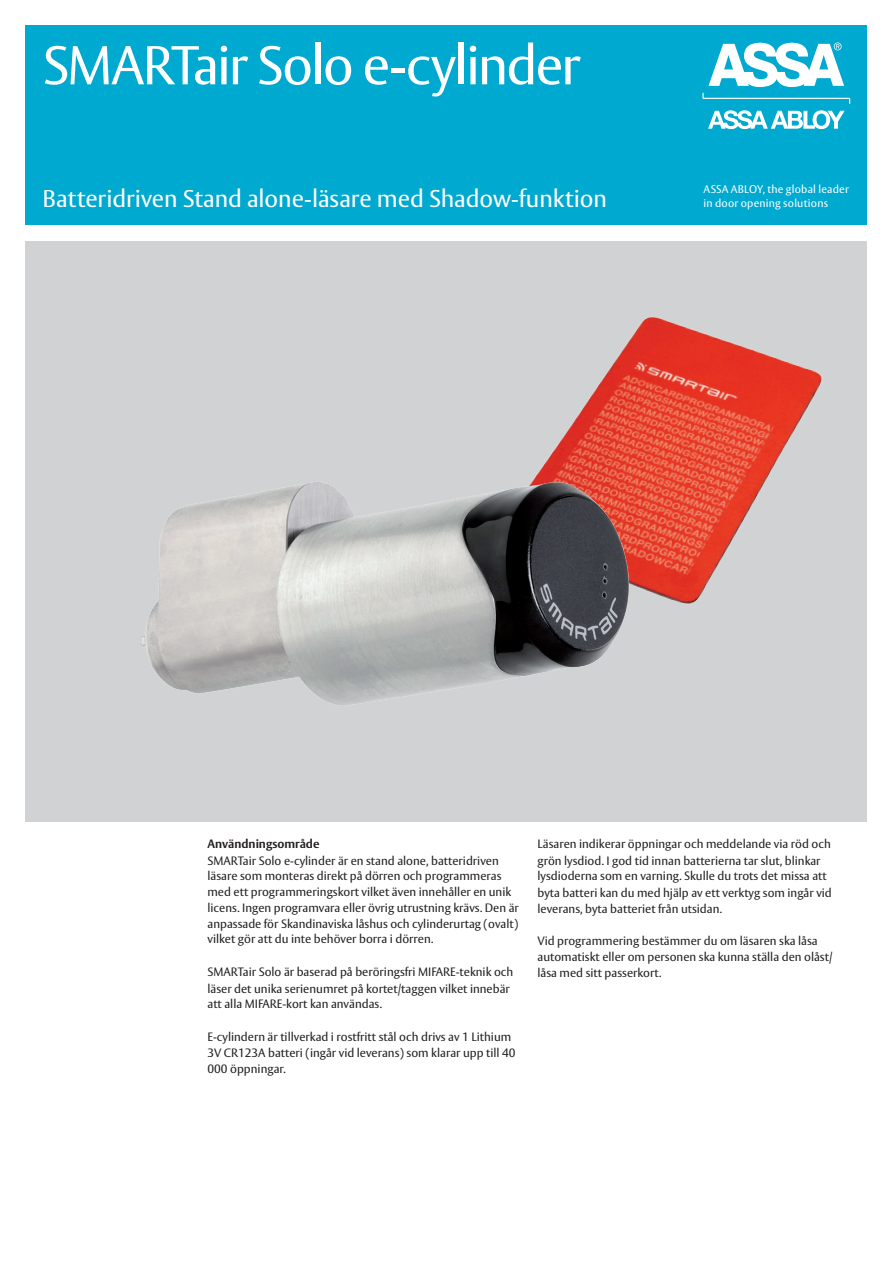
<style>
.page{position:relative;width:893px;height:1263px;background:#fff}
.page>*{position:absolute;margin:0;border:0;box-sizing:border-box;transform-origin:0 0}
.t1{font:54px "ASSA Vesta";letter-spacing:-.035em;color:#fff}
.t2{font:24px "ASSA Vesta";letter-spacing:-.005em;color:#fff}
.t3{font:12px/15.8px "ASSA Vesta";color:#231f20}
.t4{font:700 12px "ASSA Vesta";color:#231f20}
.t5{font:10.95px/14px "ASSA Vesta";letter-spacing:.02em;color:#fff}
</style>
<div class="page">
<div style="left:26px;top:241px;width:841px;height:581px;background:#d1d2d4"></div>
<img style="left:560px;top:317px;width:262px;height:287px">
<div style="left:26px;top:26px;width:841px;height:199px;background:#00a9d0"></div>
<svg style="left:702px;top:93px;width:148px;height:11px"></svg>
<svg style="left:708px;top:110px;width:137px;height:19px"></svg>
<svg style="left:708px;top:43px;width:136px;height:44px"></svg>
<img style="left:140px;top:441px;width:513px;height:264px">
<h1 class="t1" style="left:43px;top:33px;width:540px">SMARTair Solo e-cylinder</h1>
<h2 class="t2" style="left:43px;top:184px;width:566px">Batteridriven Stand alone-läsare med Shadow-funktion</h2>
<p class="t5" style="left:703px;top:183px;width:147px">ASSA ABLOY, the global leader in door opening solutions</p>
<p class="t4" style="left:207px;top:837px;width:114px">Användningsområde</p>
<p class="t3" style="left:207px;top:853px;width:313px">SMARTair Solo e-cylinder är en stand alone, batteridriven läsare som monteras direkt på dörren och programmeras med ett programmeringskort vilket även innehåller en unik licens. Ingen programvara eller övrig utrustning krävs. Den är anpassade för Skandinaviska låshus och cylinderurtag (ovalt) vilket gör att du inte behöver borra i dörren.</p>
<p class="t3" style="left:207px;top:964px;width:307px">SMARTair Solo är baserad på beröringsfri MIFARE-teknik och läser det unika serienumret på kortet/taggen vilket innebär att alla MIFARE-kort kan användas.</p>
<p class="t3" style="left:207px;top:1029px;width:310px">E-cylindern är tillverkad i rostfritt stål och drivs av 1 Lithium<br>3V CR123A batteri (ingår vid leverans) som klarar upp till 40<br>000 öppningar.</p>
<p class="t3" style="left:537px;top:837px;width:296px">Läsaren indikerar öppningar och meddelande via röd och grön lysdiod. I god tid innan batterierna tar slut, blinkar lysdioderna som en varning. Skulle du trots det missa att byta batteri kan du med hjälp av ett verktyg som ingår vid leverans, byta batteriet från utsidan.</p>
<p class="t3" style="left:537px;top:934px;width:296px">Vid programmering bestämmer du om läsaren ska låsa automatiskt eller om personen ska kunna ställa den olåst/ låsa med sitt passerkort.</p>
</div>
